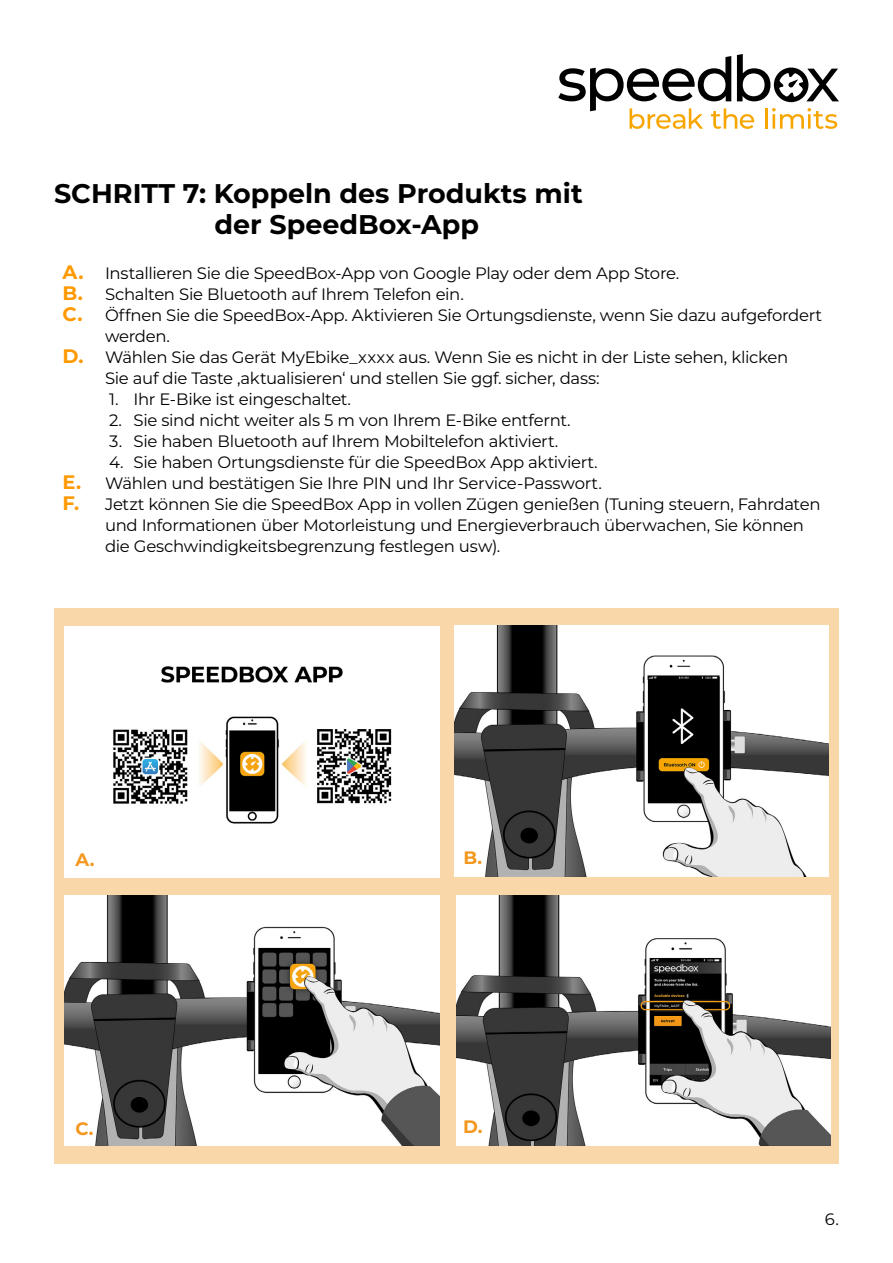
<style>
.page{position:relative;width:893px;height:1263px;background:#fff}
.page>*{position:absolute;margin:0;border:0;box-sizing:border-box;transform-origin:0 0}
.t1{font:700 27px "Montserrat";color:#000}
.t2{font:700 18px "Montserrat";color:#f4971e}
.t3{font:16.5px/21px "Montserrat";letter-spacing:-.02em;color:#000}
.s1{font-weight:700;font-size:19.5px;color:#f90}
</style>
<div class="page">
<svg style="left:558px;top:54px;width:281px;height:75px"></svg>
<div style="left:54px;top:608px;width:785px;height:556px;background:#fad7a8"></div>
<img style="left:65px;top:626px;width:374px;height:251px">
<img style="left:455px;top:626px;width:374px;height:251px">
<img style="left:65px;top:895px;width:374px;height:251px">
<img style="left:456px;top:895px;width:374px;height:251px">
<p class="t1" style="left:54px;top:174px;width:530px">SCHRITT 7: Koppeln des Produkts mit</p>
<p class="t1" style="left:214px;top:205px;width:266px">der SpeedBox-App</p>
<p class="t3" style="left:63px;top:262px;width:618px"><span class="s1">A.</span> Installieren Sie die SpeedBox-App von Google Play oder dem App Store.</p>
<p class="t3" style="left:63px;top:283px;width:403px"><span class="s1">B.</span> Schalten Sie Bluetooth auf Ihrem Telefon ein.</p>
<p class="t3" style="left:105px;top:304px;width:719px;text-indent:-43px"><span class="s1">C.</span> Öffnen Sie die SpeedBox-App. Aktivieren Sie Ortungsdienste, wenn Sie dazu aufgefordert werden.</p>
<p class="t3" style="left:105px;top:346px;width:685px;text-indent:-43px"><span class="s1">D.</span> Wählen Sie das Gerät MyEbike_xxxx aus. Wenn Sie es nicht in der Liste sehen, klicken<br>Sie auf die Taste ‚aktualisieren‘ und stellen Sie ggf. sicher, dass:</p>
<p class="t3" style="left:109px;top:388px;width:243px">1. Ihr E-Bike ist eingeschaltet.</p>
<p class="t3" style="left:109px;top:409px;width:463px">2. Sie sind nicht weiter als 5 m von Ihrem E-Bike entfernt.</p>
<p class="t3" style="left:109px;top:430px;width:451px">3. Sie haben Bluetooth auf Ihrem Mobiltelefon aktiviert.</p>
<p class="t3" style="left:109px;top:451px;width:490px">4. Sie haben Ortungsdienste für die SpeedBox App aktiviert.</p>
<p class="t3" style="left:63px;top:472px;width:541px"><span class="s1">E.</span> Wählen und bestätigen Sie Ihre PIN und Ihr Service-Passwort.</p>
<p class="t3" style="left:105px;top:493px;width:717px;text-indent:-43px"><span class="s1">F.</span> Jetzt können Sie die SpeedBox App in vollen Zügen genießen (Tuning steuern, Fahrdaten und Informationen über Motorleistung und Energieverbrauch überwachen, Sie können die Geschwindigkeitsbegrenzung festlegen usw).</p>
<p class="t2" style="left:75px;top:846px;width:21px">A.</p>
<p class="t2" style="left:75px;top:1115px;width:20px">C.</p>
<p class="t2" style="left:463px;top:844px;width:20px">B.</p>
<p class="t2" style="left:463px;top:1113px;width:21px">D.</p>
<p class="t3" style="left:825px;top:1208px;width:15px">6.</p>
</div>
